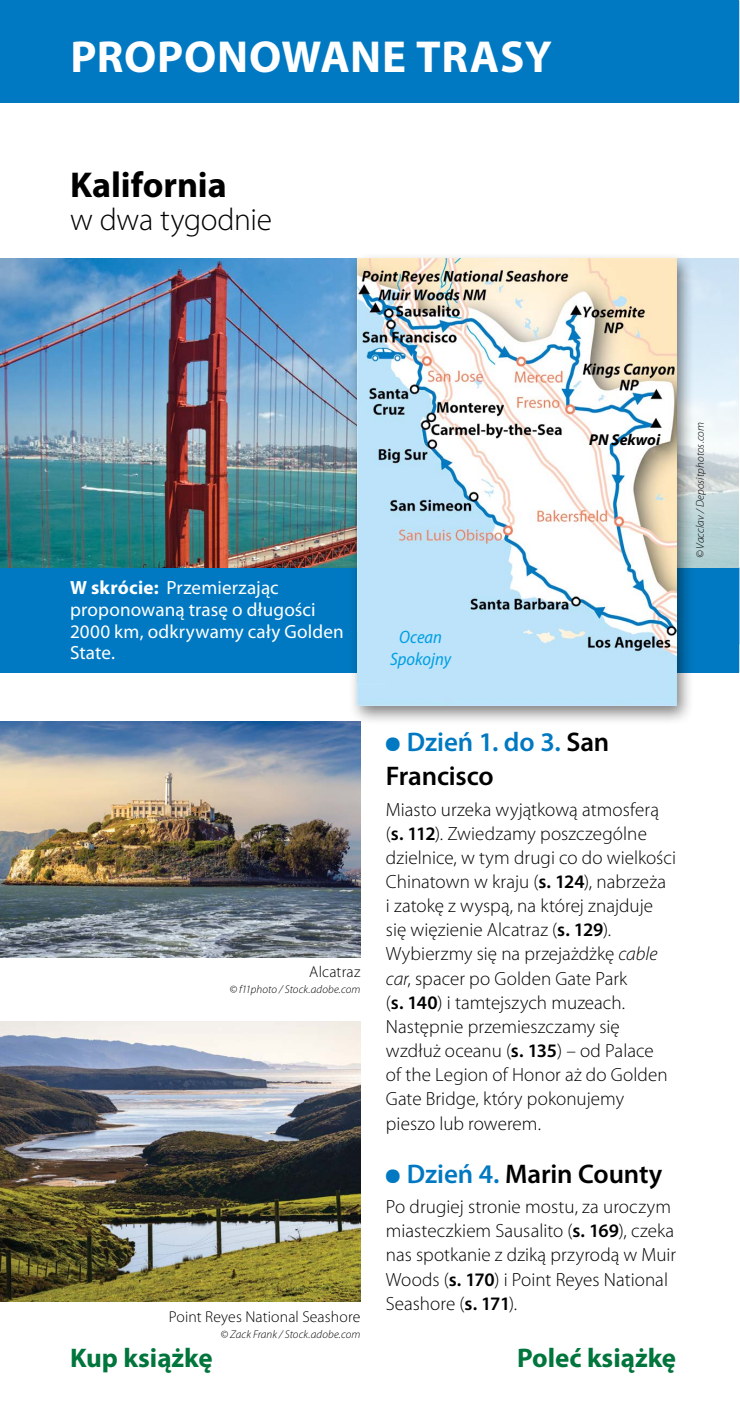
<style>
.page{position:relative;width:740px;height:1404px;background:#fff}
.page>*{position:absolute;margin:0;border:0;box-sizing:border-box;transform-origin:0 0}
.t1{font:700 45px "Myriad Pro";letter-spacing:.015em;color:#fff}
.t2{font:700 36px "Myriad Pro";letter-spacing:-.005em;color:#000}
.t3{font:300 31.5px "Myriad Pro";letter-spacing:-.01em;color:#000}
.t4{font:600 27px/34px "Myriad Pro";letter-spacing:-.005em;color:#000}
.t5{font:700 27px "Myriad Pro";color:#00753c}
.t6{font:300 19.12px/24.1px "Myriad Pro";letter-spacing:.005em;color:#000}
.t7{font:19.12px/21.8px "Myriad Pro";letter-spacing:.01em;color:#fff}
.t8{font:700 19.12px "Myriad Pro";letter-spacing:.015em;color:#fff}
.t9{font:italic semi-condensed 18px/21.6px "Myriad Pro";color:#009fe3;text-align:center}
.t10{font:300 15.75px "Myriad Pro";letter-spacing:.01em;color:#000}
.t11{font:italic 700 15.75px "Myriad Pro";color:#000}
.t12{font:italic 300 11.25px "Myriad Pro";letter-spacing:.01em;color:#000}
.s1{font-weight:700}
.s2{font-weight:400}
.s3{font-family:"Michelin";font-weight:400;color:#0079c2}
.s4{color:#0079c2}
.s5{font-weight:600}
.s6{font-style:italic}
</style>
<div class="page">
<img style="left:0;top:258px;width:348px;height:310px">
<svg style="left:694px;top:258px;width:45px;height:310px;background:#d3e4ec"></svg>
<div style="left:0;top:568px;width:740px;height:104px;background:#0079c2"></div>
<div style="left:0;top:0;width:740px;height:102px;background:#0079c2"></div>
<img style="left:0;top:1021px;width:360px;height:280px">
<img style="left:0;top:721px;width:360px;height:236px">
<div style="left:348px;top:252px;width:346px;height:474px;background:#000;opacity:.5"></div>
<img style="left:357px;top:258px;width:319px;height:447px">
<h1 class="t1" style="left:71px;top:28px;width:483px">PROPONOWANE TRASY</h1>
<h2 class="t2" style="left:70px;top:161px;width:158px">Kalifornia</h2>
<h3 class="t3" style="left:70px;top:201px;width:203px">w dwa tygodnie</h3>
<p class="t7" style="left:70px;top:576px;width:275px"><span class="s1">W skrócie:</span> Przemierzając proponowaną trasę o długości<br>2000 km, odkrywamy cały Golden<br>State.</p>
<p class="t8" style="left:70px;top:593px;width:128px">En bref : <span class="s2">xxxxx.</span></p>
<p class="t9" style="left:390px;top:626px;width:62px">Ocean<br>Spokojny</p>
<p class="t11" style="left:589px;top:429px;width:73px">PN Sekwoi</p>
<p class="t12" style="left:694px;top:558px;width:138px;rotate:-90deg">© Vacclav / Depositphotos.com</p>
<p class="t10" style="left:309px;top:962px;width:53px">Alcatraz</p>
<p class="t12" style="left:230px;top:983px;width:132px">© f11photo / Stock.adobe.com</p>
<p class="t10" style="left:169px;top:1307px;width:193px">Point Reyes National Seashore</p>
<p class="t12" style="left:220px;top:1327px;width:141px">© Zack Frank / Stock.adobe.com</p>
<h3 class="t4" style="left:386px;top:724px;width:225px"><span class="s3">å</span> <span class="s4">Dzień 1. do 3.</span> San<br>Francisco</h3>
<p class="t6" style="left:386px;top:796px;width:292px">Miasto urzeka wyjątkową atmosferą (<span class="s5">s. 112</span>). Zwiedzamy poszczególne dzielnice, w tym drugi co do wielkości<br>Chinatown w kraju (<span class="s5">s. 124</span>), nabrzeża<br>i zatokę z wyspą, na której znajduje się więzienie Alcatraz (<span class="s5">s. 129</span>).<br>Wybierzmy się na przejażdżkę <span class="s6">cable car</span>, spacer po Golden Gate Park<br>(<span class="s5">s. 140</span>) i tamtejszych muzeach.<br>Następnie przemieszczamy się wzdłuż oceanu (<span class="s5">s. 135</span>) – od Palace<br>of the Legion of Honor aż do Golden<br>Gate Bridge, który pokonujemy pieszo lub rowerem.</p>
<h3 class="t4" style="left:386px;top:1155px;width:278px"><span class="s3">å</span> <span class="s4">Dzień 4.</span> Marin County</h3>
<p class="t6" style="left:386px;top:1194px;width:292px">Po drugiej stronie mostu, za uroczym miasteczkiem Sausalito (<span class="s5">s. 169</span>), czeka nas spotkanie z dziką przyrodą w Muir Woods (<span class="s5">s. 170</span>) i Point Reyes National Seashore (<span class="s5">s. 171</span>).</p>
<h3 class="t5" style="left:70px;top:1340px;width:144px">Kup książkę</h3>
<h3 class="t5" style="left:517px;top:1340px;width:161px">Poleć książkę</h3>
</div>
